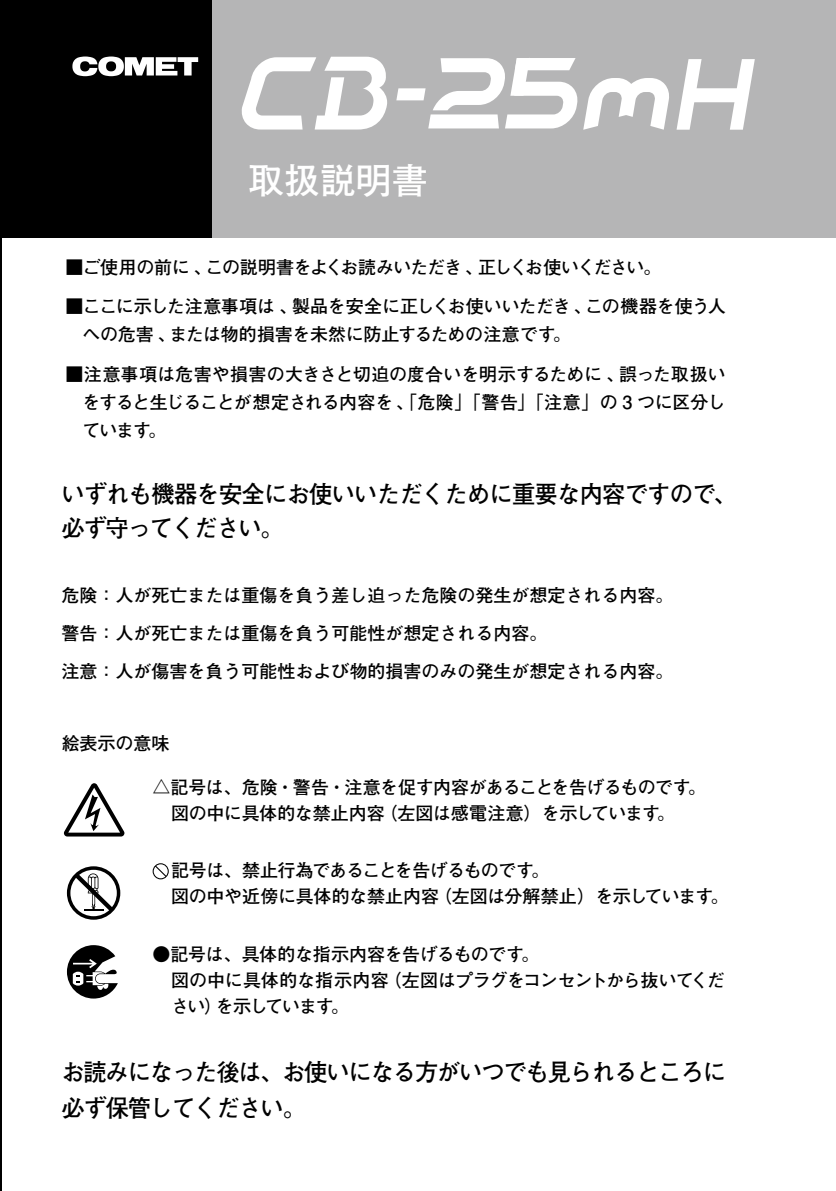
<style>
.page{position:relative;width:836px;height:1191px;background:#fff}
.page>*{position:absolute;margin:0;border:0;box-sizing:border-box;transform-origin:0 0}
.t1{font:700 36px "Futo Go B101 Pro";color:#fff}
.t2{font:700 24px/36px "Futo Go B101 Pro";letter-spacing:-.05em;color:#000}
.t3{font:700 24px/34px "Futo Go B101 Pro";letter-spacing:-.03em;color:#000}
.t4{font:700 18px/28px "Futo Go B101 Pro";letter-spacing:-.01em;color:#000}
.t5{font:700 18px/26px "Futo Go B101 Pro";letter-spacing:-.03em;color:#000}
.t6{font:700 18px "Futo Go B101 Pro";letter-spacing:-.045em;color:#000}
.s1{font-size:23.4px}
</style>
<div class="page">
<div style="left:210px;top:1px;width:626px;height:237px;background:#b5b5b6"></div>
<div style="left:0;top:1px;width:212px;height:237px;background:#000"></div>
<hr style="left:0;top:1px;width:1px;height:1190px;background:#000">
<svg style="left:153px;top:863px;width:16px;height:16px"></svg>
<svg style="left:72px;top:56px;width:126px;height:21px"></svg>
<svg style="left:241px;top:57px;width:146px;height:72px"></svg>
<svg style="left:396px;top:58px;width:273px;height:72px"></svg>
<svg style="left:677px;top:59px;width:78px;height:71px"></svg>
<svg style="left:64px;top:783px;width:60px;height:53px"></svg>
<svg style="left:67px;top:866px;width:53px;height:53px"></svg>
<svg style="left:70px;top:869px;width:47px;height:47px"></svg>
<svg style="left:76px;top:873px;width:37px;height:38px"></svg>
<svg style="left:67px;top:945px;width:51px;height:53px"></svg>
<h1 class="t1" style="left:248px;top:152px;width:181px">取扱説明書</h1>
<p class="t6" style="left:65px;top:253px;width:598px">■ご使用の前に､この説明書をよくお読みいただき､正しくお使いください。</p>
<p class="t4" style="left:82px;top:290px;width:645px;text-indent:-17px">■ここに示した注意事項は､製品を安全に正しくお使いいただき､この機器を使う人への危害､または物的損害を未然に防止するための注意です。</p>
<p class="t4" style="left:82px;top:357px;width:645px;text-align:justify;text-indent:-17px">■注意事項は危害や損害の大きさと切迫の度合いを明示するために､誤った取扱いをすると生じることが想定される内容を､「危険」「警告」「注意」の 3 つに区分しています。</p>
<h2 class="t3" style="left:61px;top:473px;width:677px">いずれも機器を安全にお使いいただくために重要な内容ですので、必ず守ってください。</h2>
<p class="t4" style="left:61px;top:574px;width:613px;line-height:38px">危険：人が死亡または重傷を負う差し迫った危険の発生が想定される内容。警告：人が死亡または重傷を負う可能性が想定される内容。<br>注意：人が傷害を負う可能性および物的損害のみの発生が想定される内容。</p>
<p class="t4" style="left:61px;top:727px;width:109px">絵表示の意味</p>
<p class="t4" style="left:171px;top:771px;width:537px;line-height:26px;text-indent:-18px"><span class="s1">△</span>記号は、危険・警告・注意を促す内容があることを告げるものです。図の中に具体的な禁止内容（左図は感電注意）を示しています。</p>
<p class="t4" style="left:171px;top:855px;width:559px;line-height:26px">記号は、禁止行為であることを告げるものです。<br>図の中や近傍に具体的な禁止内容（左図は分解禁止）を示しています。</p>
<p class="t5" style="left:171px;top:938px;width:555px;text-indent:-18px">●記号は、具体的な指示内容を告げるものです。<br>図の中に具体的な指示内容（左図はプラグをコンセントから抜いてください）を示しています。</p>
<h2 class="t2" style="left:61px;top:1050px;width:666px">お読みになった後は、お使いになる方がいつでも見られるところに必ず保管してください。</h2>
</div>
